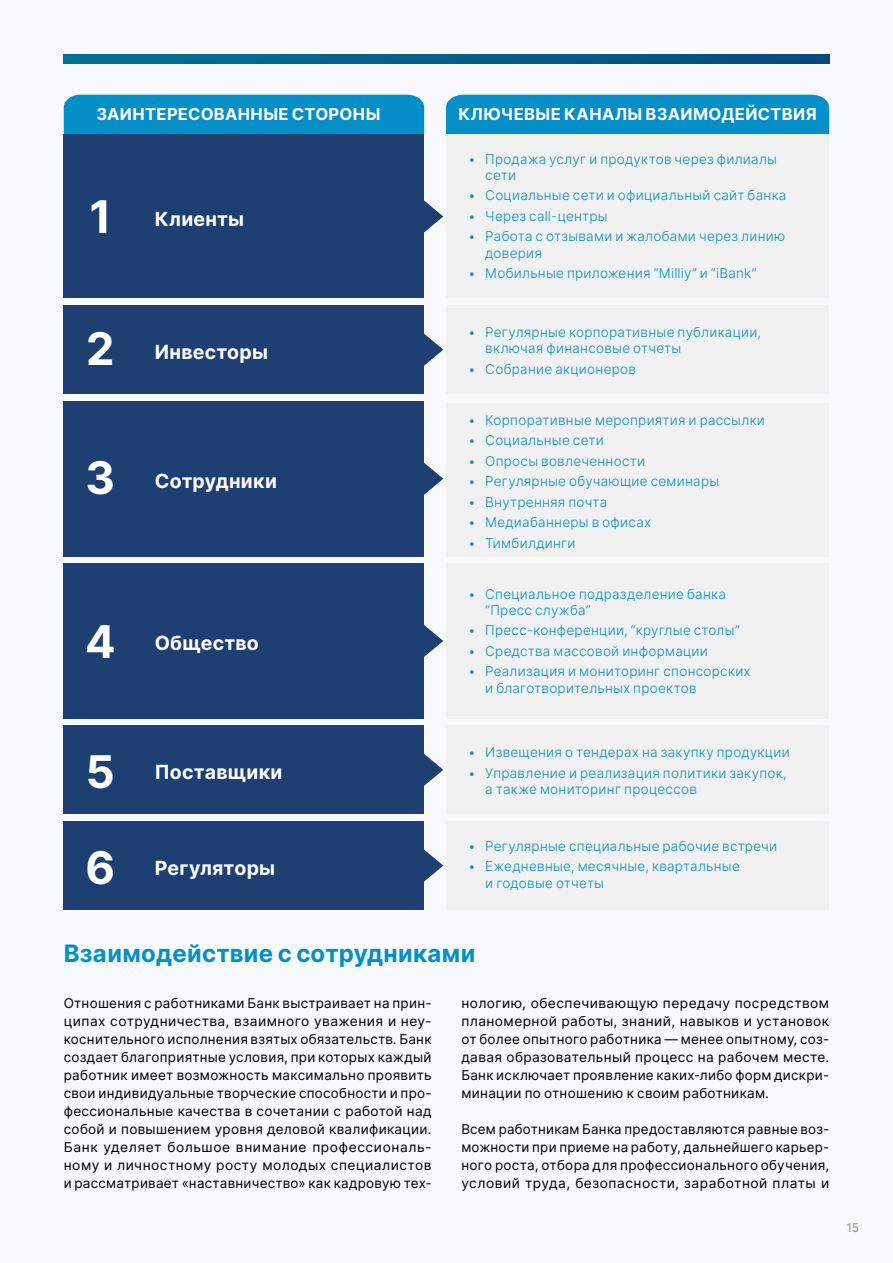
<style>
.page{position:relative;width:893px;height:1263px;background:#f7f9fb}
.page>*{position:absolute;margin:0;border:0;box-sizing:border-box;transform-origin:0 0}
.t1{font:700 45px "Inter";color:#fff}
.t2{font:700 24px "Inter";letter-spacing:.015em;color:#058fc8}
.t3{font:700 19.5px "Inter";letter-spacing:.01em;color:#fff}
.t4{font:700 16.5px "Inter";letter-spacing:.02em;color:#fff}
.t5{font:13.5px/18px "Inter";letter-spacing:.02em;color:#000;text-align:justify}
.t6{font:300 13.5px/16.2px "Inter";letter-spacing:.02em;color:#058fc8}
.t7{font:12px "Inter";color:#b1855b}
</style>
<div class="page">
<div style="left:64px;top:95px;width:360px;height:40px;background:#058fc8"></div>
<div style="left:446px;top:95px;width:383px;height:39px;background:#058fc8"></div>
<div style="left:446px;top:135px;width:383px;height:163px;background:#f1f1f2"></div>
<div style="left:64px;top:135px;width:360px;height:163px;background:#1d3f72"></div>
<svg style="left:424px;top:200px;width:19px;height:33px"></svg>
<div style="left:446px;top:403px;width:383px;height:153px;background:#f1f1f2"></div>
<div style="left:64px;top:401px;width:360px;height:155px;background:#1d3f72"></div>
<svg style="left:424px;top:462px;width:19px;height:33px"></svg>
<div style="left:446px;top:563px;width:383px;height:155px;background:#f1f1f2"></div>
<div style="left:64px;top:563px;width:360px;height:155px;background:#1d3f72"></div>
<svg style="left:424px;top:625px;width:19px;height:32px"></svg>
<div style="left:446px;top:725px;width:383px;height:89px;background:#f1f1f2"></div>
<div style="left:64px;top:725px;width:360px;height:89px;background:#1d3f72"></div>
<svg style="left:424px;top:754px;width:19px;height:32px"></svg>
<div style="left:446px;top:821px;width:383px;height:89px;background:#f1f1f2"></div>
<div style="left:64px;top:821px;width:360px;height:89px;background:#1d3f72"></div>
<svg style="left:424px;top:849px;width:19px;height:33px"></svg>
<div style="left:446px;top:305px;width:383px;height:89px;background:#f1f1f2"></div>
<div style="left:64px;top:305px;width:360px;height:89px;background:#1d3f72"></div>
<svg style="left:424px;top:333px;width:19px;height:33px"></svg>
<svg style="left:64px;top:54px;width:765px;height:9px;background:#055e89"></svg>
<p class="t4" style="left:96px;top:102px;width:286px">ЗАИНТЕРЕСОВАННЫЕ СТОРОНЫ</p>
<p class="t4" style="left:458px;top:102px;width:360px">КЛЮЧЕВЫЕ КАНАЛЫ ВЗАИМОДЕЙСТВИЯ</p>
<h1 class="t1" style="left:89px;top:184px;width:24px">1</h1>
<h3 class="t3" style="left:155px;top:205px;width:91px">Клиенты</h3>
<h1 class="t1" style="left:86px;top:316px;width:30px">2</h1>
<h1 class="t1" style="left:86px;top:445px;width:31px">3</h1>
<h3 class="t3" style="left:155px;top:338px;width:115px">Инвесторы</h3>
<h3 class="t3" style="left:155px;top:467px;width:124px">Сотрудники</h3>
<h1 class="t1" style="left:85px;top:609px;width:32px">4</h1>
<h3 class="t3" style="left:155px;top:629px;width:105px">Общество</h3>
<h1 class="t1" style="left:86px;top:739px;width:31px">5</h1>
<h3 class="t3" style="left:155px;top:758px;width:129px">Поставщики</h3>
<h1 class="t1" style="left:86px;top:835px;width:31px">6</h1>
<h3 class="t3" style="left:155px;top:854px;width:122px">Регуляторы</h3>
<p class="t6" style="left:485px;top:150px;width:293px;text-indent:-17px">• Продажа услуг и продуктов через филиалы сети</p>
<p class="t6" style="left:468px;top:187px;width:320px">• Социальные сети и официальный сайт банка</p>
<p class="t6" style="left:468px;top:208px;width:141px">• Через call-центры</p>
<p class="t6" style="left:485px;top:228px;width:302px;text-indent:-17px">• Работа с отзывами и жалобами через линию доверия</p>
<p class="t6" style="left:468px;top:265px;width:290px">• Мобильные приложения “Milliy” и “iBank”</p>
<p class="t6" style="left:485px;top:324px;width:277px;text-indent:-17px">• Регулярные корпоративные публикации, включая финансовые отчеты</p>
<p class="t6" style="left:468px;top:360px;width:169px">• Собрание акционеров</p>
<p class="t6" style="left:468px;top:411px;width:298px">• Корпоративные мероприятия и рассылки</p>
<p class="t6" style="left:468px;top:432px;width:137px">• Социальные сети</p>
<p class="t6" style="left:468px;top:452px;width:178px">• Опросы вовлеченности</p>
<p class="t6" style="left:468px;top:473px;width:253px">• Регулярные обучающие семинары</p>
<p class="t6" style="left:468px;top:493px;width:140px">• Внутренняя почта</p>
<p class="t6" style="left:468px;top:514px;width:184px">• Медиабаннеры в офисах</p>
<p class="t6" style="left:468px;top:534px;width:109px">• Тимбилдинги</p>
<p class="t6" style="left:485px;top:585px;width:242px;text-indent:-17px">• Специальное подразделение банка “Пресс служба”</p>
<p class="t6" style="left:468px;top:622px;width:273px">• Пресс-конференции, “круглые столы”</p>
<p class="t6" style="left:468px;top:643px;width:241px">• Средства массовой информации</p>
<p class="t6" style="left:485px;top:663px;width:267px;text-indent:-17px">• Реализация и мониторинг спонсорских и благотворительных проектов</p>
<p class="t6" style="left:468px;top:744px;width:323px">• Извещения о тендерах на закупку продукции</p>
<p class="t6" style="left:485px;top:764px;width:303px;text-indent:-17px">• Управление и реализация политики закупок, а также мониторинг процессов</p>
<p class="t6" style="left:468px;top:837px;width:310px">• Регулярные специальные рабочие встречи</p>
<p class="t6" style="left:485px;top:858px;width:256px;text-indent:-17px">• Ежедневные, месячные, квартальные и годовые отчеты</p>
<h2 class="t2" style="left:64px;top:935px;width:413px">Взаимодействие с сотрудниками</h2>
<p class="t5" style="left:461px;top:994px;width:369px">нологию, обеспечивающую передачу посредством планомерной работы, знаний, навыков и установок от более опытного работника — менее опытному, соз&shy;давая образовательный процесс на рабочем месте.<br>Банк исключает проявление каких-либо форм дискри&shy;минации по отношению к своим работникам.</p>
<p class="t5" style="left:461px;top:1120px;width:369px">Всем работникам Банка предоставляются равные воз&shy;можности при приеме на работу, дальнейшего карьер&shy;ного роста, отбора для профессионального обучения, условий труда, безопасности, заработной платы и</p>
<p class="t5" style="left:64px;top:994px;width:369px">Отношения с работниками Банк выстраивает на прин&shy;ципах сотрудничества, взаимного уважения и неу&shy;коснительного исполнения взятых обязательств. Банк создает благоприятные условия, при которых каждый работник имеет возможность максимально проявить свои индивидуальные творческие способности и про&shy;фессиональные качества в сочетании с работой над собой и повышением уровня деловой квалификации.<br>Банк уделяет большое внимание профессиональ&shy;ному и личностному росту молодых специалистов и рассматривает «наставничество» как кадровую тех-</p>
<p class="t7" style="left:846px;top:1219px;width:14px">15</p>
</div>
